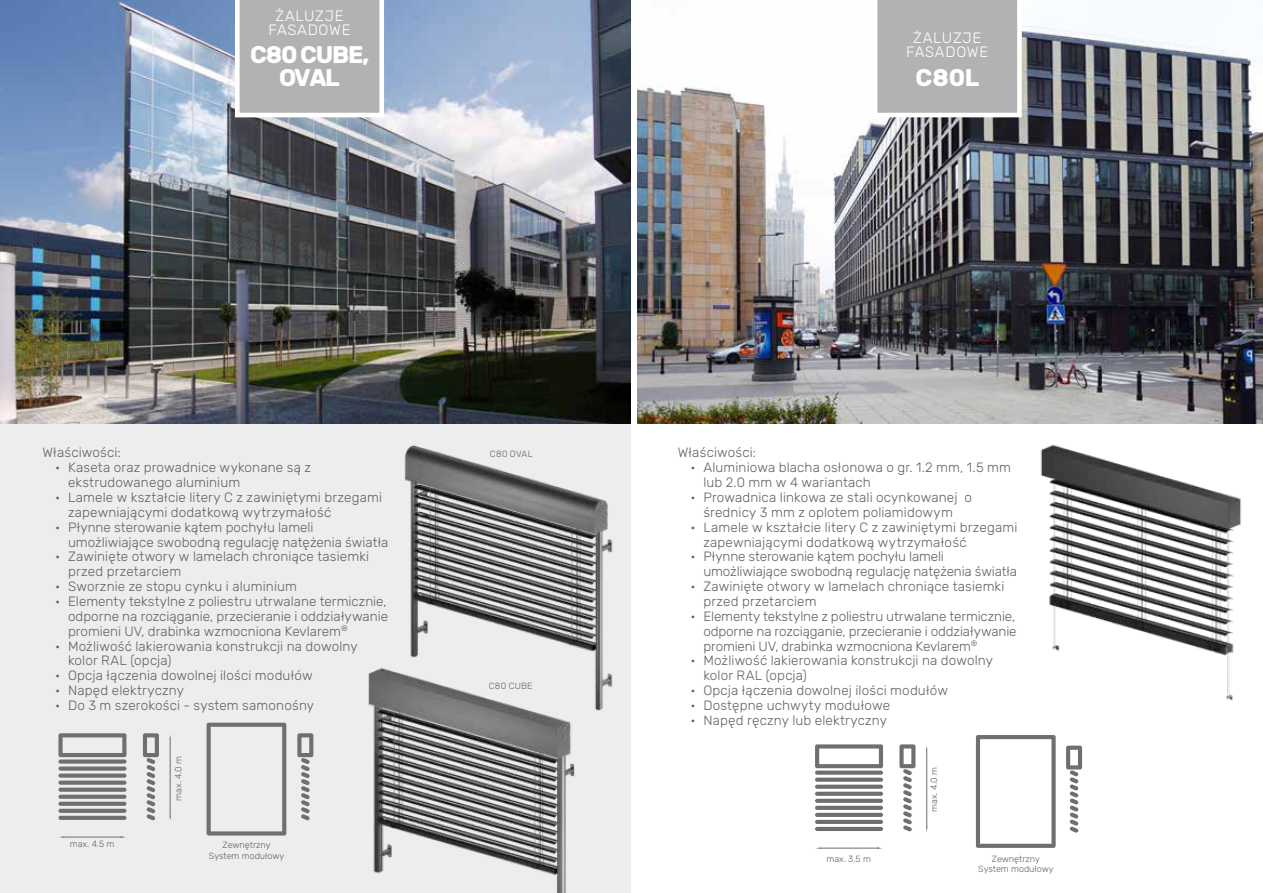
<style>
.page{position:relative;width:1263px;height:893px;background:#fff}
.page>*{position:absolute;margin:0;border:0;box-sizing:border-box;transform-origin:0 0}
.t1{font:700 24px "Rubik";letter-spacing:-.05em;color:#fff}
.t2{font:300 15px/14.2px "Rubik";letter-spacing:.05em;color:#fff;text-align:center}
.t3{font:300 13.5px/14.9px "Rubik";letter-spacing:.01em;color:#646363}
.t4{font:300 13.5px/14.9px "Rubik";letter-spacing:-.01em;color:#646363}
.t5{font:300 9px/10.8px "Rubik";color:#646363;text-align:center}
</style>
<div class="page">
<div style="left:0;top:0;width:631px;height:893px;background:#ededed"></div>
<img style="left:0;top:0;width:1263px;height:424px">
<div style="left:631px;top:0;width:6px;height:893px;background:#fff"></div>
<svg style="left:870px;top:0;width:154px;height:120px;background:#bab9b9"></svg>
<svg style="left:233px;top:0;width:153px;height:120px;background:#b9b8b9"></svg>
<img style="left:1040px;top:444px;width:201px;height:257px">
<svg style="left:1066px;top:746px;width:16px;height:87px"></svg>
<svg style="left:976px;top:735px;width:80px;height:113px"></svg>
<svg style="left:815px;top:744px;width:68px;height:24px"></svg>
<svg style="left:815px;top:771px;width:68px;height:4px"></svg>
<svg style="left:815px;top:778px;width:68px;height:4px"></svg>
<svg style="left:815px;top:785px;width:68px;height:4px"></svg>
<svg style="left:815px;top:792px;width:68px;height:4px"></svg>
<svg style="left:815px;top:799px;width:68px;height:4px"></svg>
<hr style="left:815px;top:806px;width:68px;height:4px;background:#706f6f;border-radius:2px">
<hr style="left:815px;top:813px;width:68px;height:4px;background:#706f6f;border-radius:2px">
<hr style="left:815px;top:820px;width:68px;height:4px;background:#706f6f;border-radius:2px">
<hr style="left:815px;top:827px;width:68px;height:4px;background:#706f6f;border-radius:2px">
<svg style="left:899px;top:744px;width:16px;height:87px"></svg>
<hr style="left:820px;top:848px;width:59px;height:1px;background:#706f6f">
<hr style="left:926px;top:751px;width:1px;height:76px;background:#706f6f">
<svg style="left:297px;top:733px;width:16px;height:87px"></svg>
<svg style="left:207px;top:723px;width:79px;height:112px"></svg>
<svg style="left:58px;top:733px;width:68px;height:24px"></svg>
<div style="left:58px;top:759px;width:68px;height:5px;background:#706f6f;border-radius:2px"></div>
<div style="left:58px;top:766px;width:68px;height:5px;background:#706f6f;border-radius:2px"></div>
<div style="left:58px;top:773px;width:68px;height:5px;background:#706f6f;border-radius:2px"></div>
<svg style="left:58px;top:781px;width:68px;height:4px"></svg>
<svg style="left:58px;top:788px;width:68px;height:4px"></svg>
<svg style="left:58px;top:795px;width:68px;height:4px"></svg>
<svg style="left:58px;top:802px;width:68px;height:4px"></svg>
<svg style="left:58px;top:809px;width:68px;height:4px"></svg>
<hr style="left:58px;top:816px;width:68px;height:4px;background:#706f6f;border-radius:2px">
<svg style="left:143px;top:733px;width:16px;height:87px"></svg>
<hr style="left:64px;top:837px;width:58px;height:1px;background:#706f6f">
<hr style="left:170px;top:740px;width:1px;height:76px;background:#706f6f">
<img style="left:368px;top:667px;width:207px;height:226px">
<img style="left:394px;top:445px;width:219px;height:274px">
<p class="t2" style="left:269px;top:9px;width:84px">ŻALUZJE<br>FASADOWE</p>
<p class="t2" style="left:913px;top:31px;width:70px">ŻALUZJE</p>
<h1 class="t1" style="left:250px;top:41px;width:121px">C80 CUBE,</h1>
<p class="t2" style="left:906px;top:45px;width:84px">FASADOWE</p>
<h1 class="t1" style="left:279px;top:63px;width:62px">OVAL</h1>
<h1 class="t1" style="left:915px;top:63px;width:65px">C80L</h1>
<p class="t3" style="left:43px;top:446px;width:80px">Właściwości:</p>
<p class="t3" style="left:68px;top:461px;width:245px;text-indent:-13px">• Kaseta oraz prowadnice wykonane są z ekstrudowanego aluminium</p>
<p class="t3" style="left:68px;top:490px;width:315px;text-indent:-13px">• Lamele w kształcie litery C z zawiniętymi brzegami zapewniającymi dodatkową wytrzymałość</p>
<p class="t3" style="left:68px;top:520px;width:322px;text-indent:-13px">• Płynne sterowanie kątem pochyłu lameli umożliwiające swobodną regulację natężenia światła</p>
<p class="t3" style="left:68px;top:550px;width:303px;text-indent:-13px">• Zawinięte otwory w lamelach chroniące tasiemki przed przetarciem</p>
<p class="t3" style="left:55px;top:579px;width:243px">• Sworznie ze stopu cynku i aluminium</p>
<p class="t3" style="left:68px;top:594px;width:322px;text-align:justify;text-indent:-13px">• Elementy tekstylne z poliestru utrwalane termicznie, odporne na rozciąganie, przecieranie i oddziaływanie promieni UV, drabinka wzmocniona Kevlarem<sup>®</sup></p>
<p class="t3" style="left:68px;top:639px;width:291px;text-indent:-13px">• Możliwość lakierowania konstrukcji na dowolny kolor RAL (opcja)</p>
<p class="t3" style="left:55px;top:668px;width:259px">• Opcja łączenia dowolnej ilości modułów</p>
<p class="t3" style="left:55px;top:683px;width:130px">• Napęd elektryczny</p>
<p class="t3" style="left:55px;top:698px;width:260px">• Do 3 m szerokości - system samonośny</p>
<p class="t5" style="left:70px;top:839px;width:46px">max. 4.5 m</p>
<p class="t5" style="left:173px;top:801px;width:46px;rotate:-90deg">max. 4.0 m</p>
<p class="t5" style="left:209px;top:840px;width:77px">Zewnętrzny<br>System modułowy</p>
<p class="t5" style="left:490px;top:449px;width:44px">C80 OVAL</p>
<p class="t5" style="left:489px;top:680px;width:45px">C80 CUBE</p>
<p class="t3" style="left:678px;top:446px;width:80px">Właściwości:</p>
<p class="t3" style="left:703px;top:461px;width:309px;text-indent:-13px">• Aluminiowa blacha osłonowa o gr. 1.2 mm, 1.5 mm lub 2.0 mm w 4 wariantach</p>
<p class="t3" style="left:691px;top:490px;width:283px;text-align:center">• Prowadnica linkowa ze stali ocynkowanej o średnicy 3 mm z oplotem poliamidowym</p>
<p class="t3" style="left:703px;top:520px;width:315px;text-indent:-13px">• Lamele w kształcie litery C z zawiniętymi brzegami zapewniającymi dodatkową wytrzymałość</p>
<p class="t4" style="left:703px;top:550px;width:315px;text-indent:-13px">• Płynne sterowanie kątem pochyłu lameli umożliwiające swobodną regulację natężenia światła</p>
<p class="t3" style="left:703px;top:579px;width:303px;text-indent:-13px">• Zawinięte otwory w lamelach chroniące tasiemki przed przetarciem</p>
<p class="t3" style="left:703px;top:609px;width:315px;text-align:justify;text-indent:-13px">• Elementy tekstylne z poliestru utrwalane termicznie, odporne na rozciąganie, przecieranie i oddziaływanie promieni UV, drabinka wzmocniona Kevlarem<sup>®</sup></p>
<p class="t3" style="left:703px;top:654px;width:291px;text-indent:-13px">• Możliwość lakierowania konstrukcji na dowolny kolor RAL (opcja)</p>
<p class="t3" style="left:691px;top:683px;width:259px">• Opcja łączenia dowolnej ilości modułów</p>
<p class="t3" style="left:691px;top:698px;width:201px">• Dostępne uchwyty modułowe</p>
<p class="t3" style="left:691px;top:713px;width:198px">• Napęd ręczny lub elektryczny</p>
<p class="t5" style="left:826px;top:853px;width:46px">max. 3.5 m</p>
<p class="t5" style="left:929px;top:812px;width:46px;rotate:-90deg">max. 4.0 m</p>
<p class="t5" style="left:978px;top:853px;width:77px">Zewnętrzny<br>System modułowy</p>
</div>
